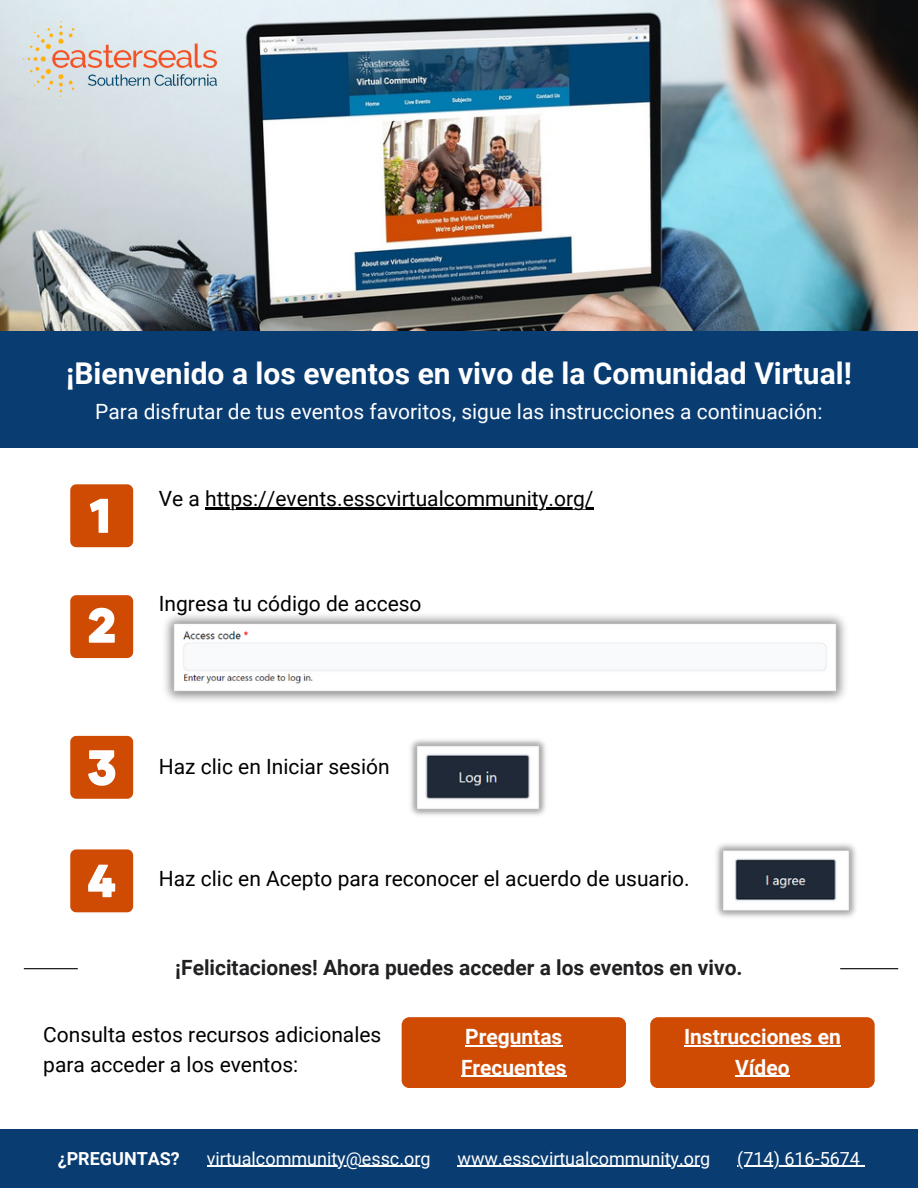
<style>
.page{position:relative;width:918px;height:1188px;background:#fff}
.page>*{position:absolute;margin:0;border:0;box-sizing:border-box;transform-origin:0 0}
.t1{font:700 30px "Roboto";color:#fff}
.t2{font:21px/30.3px "Roboto";color:#000}
.t3{font:21px "Roboto";color:#fff}
.t4{font:700 21px "Roboto";color:#212124}
.t5{font:700 21px/30.3px "Roboto";color:#fff}
.t6{font:18px "Roboto";color:#fff}
.t7{font:700 18px "Roboto";color:#fff}
</style>
<div class="page">
<img style="left:0;top:0;width:918px;height:331px">
<div style="left:0;top:331px;width:918px;height:116px;background:#093c71"></div>
<img style="left:24px;top:21px;width:192px;height:76px">
<div style="left:0;top:1130px;width:918px;height:58px;background:#093c71"></div>
<hr style="left:207px;top:1166px;width:224px;height:1px;background:#fff">
<hr style="left:458px;top:1166px;width:253px;height:1px;background:#fff">
<hr style="left:737px;top:1166px;width:123px;height:1px;background:#fff">
<img style="left:76px;top:607px;width:769px;height:94px">
<hr style="left:205px;top:507px;width:389px;height:2px;background:#000">
<img style="left:410px;top:739px;width:136px;height:77px">
<svg style="left:70px;top:484px;width:63px;height:63px"></svg>
<svg style="left:70px;top:595px;width:63px;height:63px"></svg>
<svg style="left:70px;top:736px;width:63px;height:63px"></svg>
<svg style="left:70px;top:849px;width:63px;height:63px"></svg>
<div style="left:402px;top:1017px;width:224px;height:71px;background:#cf4b04;border-radius:8px"></div>
<hr style="left:465px;top:1045px;width:97px;height:1px;background:#fff">
<hr style="left:461px;top:1076px;width:106px;height:1px;background:#fff">
<div style="left:650px;top:1017px;width:225px;height:71px;background:#cf4b04;border-radius:8px"></div>
<hr style="left:684px;top:1045px;width:157px;height:1px;background:#fff">
<hr style="left:735px;top:1076px;width:55px;height:1px;background:#fff">
<img style="left:716px;top:844px;width:140px;height:73px">
<hr style="left:24px;top:968px;width:54px;height:1px;background:#000">
<hr style="left:840px;top:968px;width:58px;height:1px;background:#000">
<h1 class="t1" style="left:66px;top:356px;width:787px">¡Bienvenido a los eventos en vivo de la Comunidad Virtual!</h1>
<p class="t3" style="left:95px;top:400px;width:729px">Para disfrutar de tus eventos favoritos, sigue las instrucciones a continuación:</p>
<p class="t2" style="left:159px;top:483px;width:436px">Ve a https://events.esscvirtualcommunity.org/</p>
<p class="t2" style="left:159px;top:589px;width:264px">Ingresa tu código de acceso</p>
<p class="t2" style="left:159px;top:751px;width:232px">Haz clic en Iniciar sesión</p>
<p class="t2" style="left:159px;top:864px;width:532px">Haz clic en Acepto para reconocer el acuerdo de usuario.</p>
<p class="t4" style="left:175px;top:955px;width:569px">¡Felicitaciones! Ahora puedes acceder a los eventos en vivo.</p>
<p class="t2" style="left:43px;top:1020px;width:340px">Consulta estos recursos adicionales para acceder a los eventos:</p>
<p class="t5" style="left:461px;top:1022px;width:107px">Preguntas<br>Frecuentes</p>
<p class="t5" style="left:684px;top:1022px;width:158px;text-align:center">Instrucciones en<br>Vídeo</p>
<p class="t7" style="left:58px;top:1148px;width:124px">¿PREGUNTAS?</p>
<p class="t6" style="left:207px;top:1148px;width:225px">virtualcommunity@essc.org</p>
<p class="t6" style="left:458px;top:1148px;width:254px">www.esscvirtualcommunity.org</p>
<p class="t6" style="left:737px;top:1148px;width:124px">(714) 616-5674</p>
</div>
